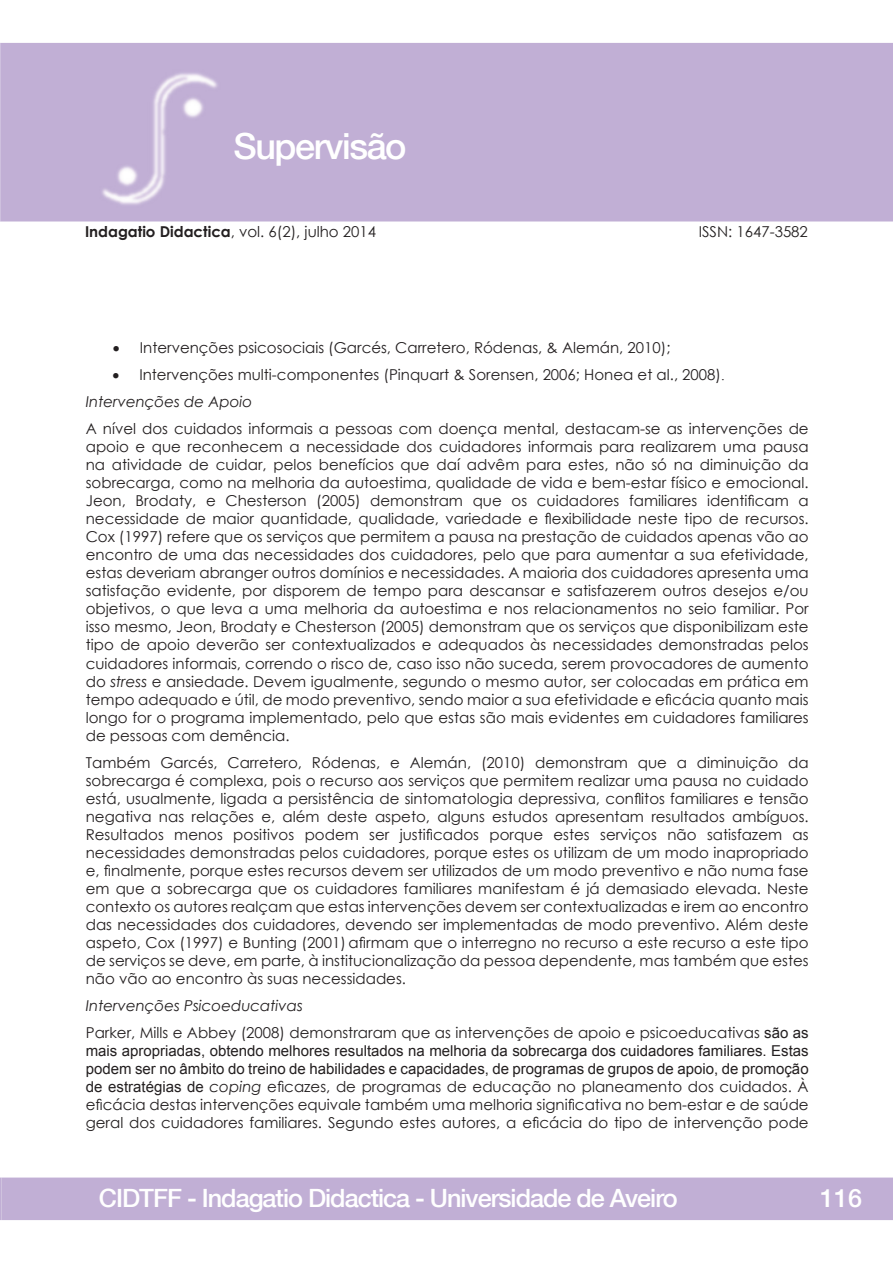
<style>
.page{position:relative;width:893px;height:1263px;background:#fff}
.page>*{position:absolute;margin:0;border:0;box-sizing:border-box;transform-origin:0 0}
.t1{font:500 36px "Helvetica Neue LT Com";letter-spacing:-.04em;color:#fff}
.t2{font:500 25.2px "Helvetica Neue LT Com";letter-spacing:-.04em;color:#fff}
.t3{font:15px/18px "Century Gothic";color:#231f20;text-align:justify}
.t4{font:italic 15px "Century Gothic";color:#231f20}
.s1{font-weight:700}
.s2{font-family:"Times New Roman"}
.s3{font-style:italic}
.s4{font-family:"Arial"}
</style>
<div class="page">
<div style="left:0;top:43px;width:893px;height:178px;background:#c1afd5"></div>
<div style="left:0;top:1177px;width:893px;height:43px;background:#c1afd5"></div>
<img style="left:102px;top:73px;width:116px;height:132px">
<h1 class="t1" style="left:233px;top:125px;width:175px">Supervisão</h1>
<p class="t3" style="left:85px;top:222px;width:293px"><span class="s1">Indagatio Didactica</span>, vol. 6(2), julho 2014</p>
<p class="t3" style="left:699px;top:222px;width:111px">ISSN: 1647-3582</p>
<p class="t3" style="left:113px;top:339px;width:559px">• Intervenções psicosociais (Garcés, Carretero, Ródenas, &amp; Alemán, 2010);</p>
<p class="t3" style="left:113px;top:366px;width:614px">• Intervenções multi-componentes (Pinquart &amp; Sorensen, 2006; Honea et al., 2008)<span class="s2">.</span></p>
<p class="t4" style="left:86px;top:392px;width:168px">Intervenções de Apoio</p>
<p class="t3" style="left:86px;top:420px;width:724px">A nível dos cuidados informais a pessoas com doença mental, destacam-se as intervenções de apoio e que reconhecem a necessidade dos cuidadores informais para realizarem uma pausa na atividade de cuidar, pelos benefícios que daí advêm para estes, não só na diminuição da sobrecarga, como na melhoria da autoestima, qualidade de vida e bem-estar físico e emocional.<br>Jeon, Brodaty, e Chesterson (2005) demonstram que os cuidadores familiares identificam a necessidade de maior quantidade, qualidade, variedade e flexibilidade neste tipo de recursos.<br>Cox (1997) refere que os serviços que permitem a pausa na prestação de cuidados apenas vão ao encontro de uma das necessidades dos cuidadores, pelo que para aumentar a sua efetividade, estas deveriam abranger outros domínios e necessidades. A maioria dos cuidadores apresenta uma satisfação evidente, por disporem de tempo para descansar e satisfazerem outros desejos e/ou objetivos, o que leva a uma melhoria da autoestima e nos relacionamentos no seio familiar. Por isso mesmo, Jeon, Brodaty e Chesterson (2005) demonstram que os serviços que disponibilizam este tipo de apoio deverão ser contextualizados e adequados às necessidades demonstradas pelos cuidadores informais, correndo o risco de, caso isso não suceda, serem provocadores de aumento do <span class="s3">stress</span> e ansiedade. Devem igualmente, segundo o mesmo autor, ser colocadas em prática em tempo adequado e útil, de modo preventivo, sendo maior a sua efetividade e eficácia quanto mais longo for o programa implementado, pelo que estas são mais evidentes em cuidadores familiares de pessoas com demência.</p>
<p class="t3" style="left:86px;top:753px;width:724px">Também Garcés, Carretero, Ródenas, e Alemán, (2010) demonstram que a diminuição da sobrecarga é complexa, pois o recurso aos serviços que permitem realizar uma pausa no cuidado está, usualmente, ligada a persistência de sintomatologia depressiva, conflitos familiares e tensão negativa nas relações e, além deste aspeto, alguns estudos apresentam resultados ambíguos.<br>Resultados menos positivos podem ser justificados porque estes serviços não satisfazem as necessidades demonstradas pelos cuidadores, porque estes os utilizam de um modo inapropriado e, finalmente, porque estes recursos devem ser utilizados de um modo preventivo e não numa fase em que a sobrecarga que os cuidadores familiares manifestam é já demasiado elevada. Neste contexto os autores realçam que estas intervenções devem ser contextualizadas e irem ao encontro das necessidades dos cuidadores, devendo ser implementadas de modo preventivo. Além deste aspeto, Cox (1997) e Bunting (2001) afirmam que o interregno no recurso a este recurso a este tipo de serviços se deve, em parte, à institucionalização da pessoa dependente, mas também que estes não vão ao encontro às suas necessidades.</p>
<p class="t4" style="left:86px;top:995px;width:219px">Intervenções Psicoeducativas</p>
<p class="t3" style="left:86px;top:1023px;width:724px">Parker, Mills e Abbey (2008) demonstraram que as intervenções de apoio e psicoeducativas <span class="s4">são as mais apropriadas, obtendo melhores resultados na melhoria da sobrecarga dos cuidadores familiares. Estas podem ser no âmbito do treino de habilidades e capacidades, de programas de grupos de apoio, de promoção de estratégias de</span> <span class="s3">coping</span> eficazes, de programas de educação no planeamento dos cuidados. À eficácia destas intervenções equivale também uma melhoria significativa no bem-estar e de saúde geral dos cuidadores familiares. Segundo estes autores, a eficácia do tipo de intervenção pode</p>
<h2 class="t2" style="left:99px;top:1183px;width:580px">CIDTFF - Indagatio Didactica - Universidade de Aveiro</h2>
<h2 class="t2" style="left:820px;top:1183px;width:44px">116</h2>
</div>
